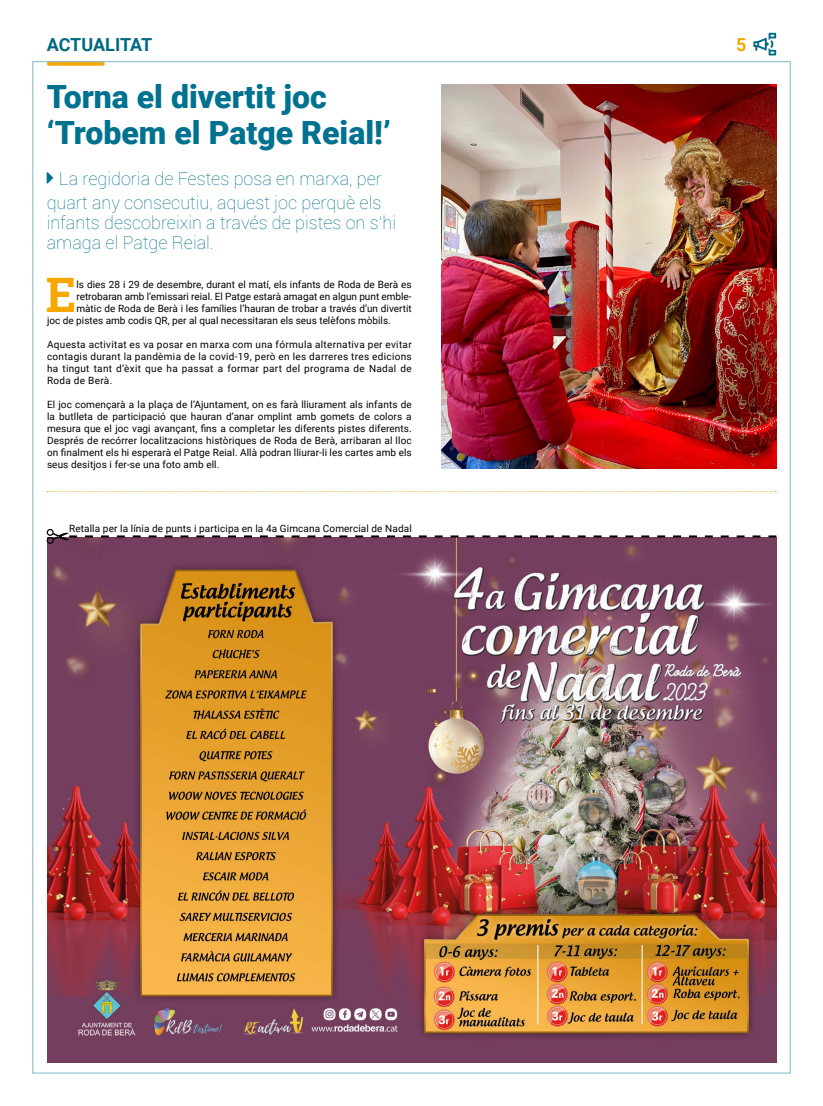
<style>
.page{position:relative;width:823px;height:1106px;background:#fff}
.page>*{position:absolute;margin:0;border:0;box-sizing:border-box;transform-origin:0 0}
._1º_parrafo_TEXTO_CORRIDO{font:700 48px "Roboto Slab";color:#f6a800}
.TITULO{font:900 32px/36px "Roboto";color:#007290}
.SUBTITULO{font:100 18px/24px "Roboto";color:#007290;text-align:right}
.t1{font:700 18px "Roboto";letter-spacing:-.01em;color:#006983}
.t2{font:700 18px "Roboto";color:#f6a800}
.TEXTO_CORRIDO{font:10px/12px "Roboto";letter-spacing:.01em;color:#000;text-align:justify}
._1º_parrafo_TEXTO_CORRIDO-2{font:10px "Roboto";color:#000}
</style>
<div class="page">
<svg style="left:49px;top:64px;width:54px;height:2px"></svg>
<svg style="left:753px;top:33px;width:22px;height:22px"></svg>
<svg style="left:47px;top:491px;width:728px;height:1px"></svg>
<img style="left:441px;top:84px;width:334px;height:384px">
<img style="left:47px;top:544px;width:728px;height:518px">
<svg style="left:47px;top:529px;width:728px;height:15px"></svg>
<h3 class="t1" style="left:47px;top:32px;width:107px">ACTUALITAT</h3>
<h3 class="t2" style="left:735px;top:32px;width:12px">5</h3>
<p class="TITULO" style="left:47px;top:77px;width:345px">Torna el divertit joc ‘Trobem el Patge Reial!’</p>
<p class="SUBTITULO" style="left:47px;top:166px;width:336px">La regidoria de Festes posa en marxa, per quart any consecutiu, aquest joc perquè els</p>
<p class="SUBTITULO" style="left:47px;top:212px;width:351px;line-height:20px;text-align:left">infants descobreixin a través de pistes on s’hi amaga el Patge Reial.</p>
<p class="_1º_parrafo_TEXTO_CORRIDO" style="left:46px;top:262px;width:32px">E</p>
<p class="_1º_parrafo_TEXTO_CORRIDO-2" style="left:76px;top:277px;width:336px">ls dies 28 i 29 de desembre, durant el matí, els infants de Roda de Berà es</p>
<p class="_1º_parrafo_TEXTO_CORRIDO-2" style="left:76px;top:289px;width:336px">retrobaran amb l’emissari reial. El Patge estarà amagat en algun punt emble-</p>
<p class="_1º_parrafo_TEXTO_CORRIDO-2" style="left:76px;top:301px;width:336px">màtic de Roda de Berà i les famílies l’hauran de trobar a través d’un divertit</p>
<p class="_1º_parrafo_TEXTO_CORRIDO-2" style="left:47px;top:313px;width:345px">joc de pistes amb codis QR, per al qual necessitaran els seus telèfons mòbils.</p>
<p class="TEXTO_CORRIDO" style="left:47px;top:338px;width:366px">Aquesta activitat es va posar en marxa com una fórmula alternativa per evitar contagis durant la pandèmia de la covid-19, però en les darreres tres edicions ha tingut tant d’èxit que ha passat a formar part del programa de Nadal de Roda de Berà.</p>
<p class="TEXTO_CORRIDO" style="left:47px;top:398px;width:366px">El joc començarà a la plaça de l’Ajuntament, on es farà lliurament als infants de la butlleta de participació que hauran d’anar omplint amb gomets de colors a mesura que el joc vagi avançant, fins a completar les diferents pistes diferents.<br>Després de recórrer localitzacions històriques de Roda de Berà, arribaran al lloc on finalment els hi esperarà el Patge Reial. Allà podran lliurar-li les cartes amb els seus desitjos i fer-se una foto amb ell.</p>
<p class="TEXTO_CORRIDO" style="left:69px;top:522px;width:344px">Retalla per la línia de punts i participa en la 4a Gimcana Comercial de Nadal</p>
</div>
